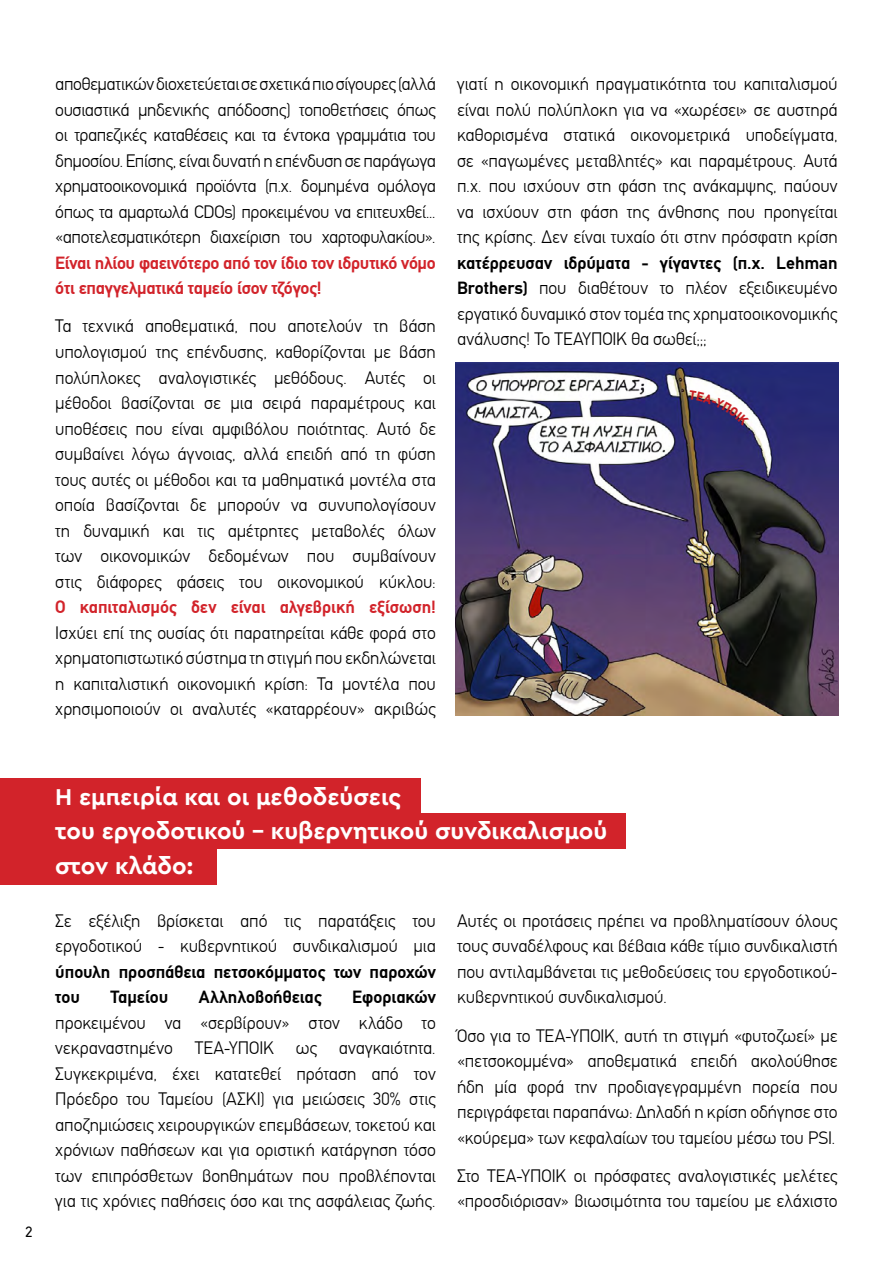
<style>
.page{position:relative;width:893px;height:1263px;background:#fff}
.page>*{position:absolute;margin:0;border:0;box-sizing:border-box;transform-origin:0 0}
.t1{font:700 24px/34.5px "Cera GR";color:#fff}
.t2{font:300 18px/25.5px "PF Din Text";letter-spacing:-.005em;color:#000;text-align:justify}
.t3{font:700 18px/25.5px "PF Din Text";letter-spacing:-.01em;color:#d2232a}
.t4{font:700 18px/25.5px "PF Din Text";color:#000}
.t5{font:15px "PF Din Text";color:#000}
.s1{font-weight:700}
</style>
<div class="page">
<div style="left:0;top:814px;width:625px;height:35px;background:#d2232a"></div>
<div style="left:0;top:778px;width:421px;height:36px;background:#d2232a"></div>
<div style="left:0;top:849px;width:217px;height:35px;background:#d2232a"></div>
<img style="left:455px;top:363px;width:383px;height:353px">
<svg style="left:689px;top:390px;width:60px;height:36px"></svg>
<p class="t2" style="left:55px;top:71px;width:382px">αποθεματικών διοχετεύεται σε σχετικά πιο σίγουρες (αλλά ουσιαστικά μηδενικής απόδοσης) τοποθετήσεις όπως οι τραπεζικές καταθέσεις και τα έντοκα γραμμάτια του δημοσίου. Επίσης, είναι δυνατή η επένδυση σε παράγωγα χρηματοοικονομικά προϊόντα (π.χ. δομημένα ομόλογα όπως τα αμαρτωλά CDOs) προκειμένου να επιτευχθεί... «αποτελεσματικότερη διαχείριση του χαρτοφυλακίου».</p>
<p class="t3" style="left:55px;top:250px;width:382px">Είναι ηλίου φαεινότερο από τον ίδιο τον ιδρυτικό νόμο ότι επαγγελματικά ταμείο ίσον τζόγος!</p>
<p class="t2" style="left:55px;top:314px;width:382px">Τα τεχνικά αποθεματικά, που αποτελούν τη βάση υπολογισμού της επένδυσης, καθορίζονται με βάση πολύπλοκες αναλογιστικές μεθόδους. Αυτές οι μέθοδοι βασίζονται σε μια σειρά παραμέτρους και υποθέσεις που είναι αμφιβόλου ποιότητας. Αυτό δε συμβαίνει λόγω άγνοιας, αλλά επειδή από τη φύση τους αυτές οι μέθοδοι και τα μαθηματικά μοντέλα στα οποία βασίζονται δε μπορούν να συνυπολογίσουν τη δυναμική και τις αμέτρητες μεταβολές όλων των οικονομικών δεδομένων που συμβαίνουν στις διάφορες φάσεις του οικονομικού κύκλου:</p>
<p class="t3" style="left:55px;top:594px;width:382px">Ο καπιταλισμός δεν είναι αλγεβρική εξίσωση!</p>
<p class="t2" style="left:55px;top:620px;width:382px">Ισχύει επί της ουσίας ότι παρατηρείται κάθε φορά στο χρηματοπιστωτικό σύστημα τη στιγμή που εκδηλώνεται η καπιταλιστική οικονομική κρίση: Τα μοντέλα που χρησιμοποιούν οι αναλυτές «καταρρέουν» ακριβώς</p>
<p class="t2" style="left:457px;top:71px;width:382px">γιατί η οικονομική πραγματικότητα του καπιταλισμού είναι πολύ πολύπλοκη για να «χωρέσει» σε αυστηρά καθορισμένα στατικά οικονομετρικά υποδείγματα, σε «παγωμένες μεταβλητές» και παραμέτρους. Αυτά π.χ. που ισχύουν στη φάση της ανάκαμψης, παύουν να ισχύουν στη φάση της άνθησης που προηγείται της κρίσης. Δεν είναι τυχαίο ότι στην πρόσφατη κρίση</p>
<p class="t2" style="left:457px;top:250px;width:382px"><span class="s1">κατέρρευσαν ιδρύματα - γίγαντες (π.χ. Lehman Brothers)</span> που διαθέτουν το πλέον εξειδικευμένο εργατικό δυναμικό στον τομέα της χρηματοοικονομικής ανάλυσης! Το ΤΕΑΥΠΟΙΚ θα σωθεί;;;</p>
<p class="t5" style="left:26px;top:1223px;width:8px">2</p>
<h1 class="t1" style="left:55px;top:780px;width:553px">Η εμπειρία και οι μεθοδεύσεις<br>του εργοδοτικού - κυβερνητικού συνδικαλισμού στον κλάδο:</h1>
<p class="t2" style="left:55px;top:908px;width:382px">Σε εξέλιξη βρίσκεται από τις παρατάξεις του εργοδοτικού - κυβερνητικού συνδικαλισμού μια</p>
<p class="t4" style="left:55px;top:959px;width:382px">ύπουλη προσπάθεια πετσοκόμματος των παροχών του</p>
<p class="t2" style="left:457px;top:908px;width:382px">Αυτές οι προτάσεις πρέπει να προβληματίσουν όλους τους συναδέλφους και βέβαια κάθε τίμιο συνδικαλιστή που αντιλαμβάνεται τις μεθοδεύσεις του εργοδοτικού&shy;κυβερνητικού συνδικαλισμού.</p>
<p class="t2" style="left:457px;top:1023px;width:382px">Όσο για το ΤΕΑ-ΥΠΟΙΚ, αυτή τη στιγμή «φυτοζωεί» με «πετσοκομμένα» αποθεματικά επειδή ακολούθησε ήδη μία φορά την προδιαγεγραμμένη πορεία που περιγράφεται παραπάνω: Δηλαδή η κρίση οδήγησε στο «κούρεμα» των κεφαλαίων του ταμείου μέσω του PSI.</p>
<p class="t2" style="left:457px;top:1163px;width:382px">Στο ΤΕΑ-ΥΠΟΙΚ οι πρόσφατες αναλογιστικές μελέτες «προσδιόρισαν» βιωσιμότητα του ταμείου με ελάχιστο</p>
<p class="t4" style="left:111px;top:984px;width:59px">Ταμείου</p>
<p class="t4" style="left:199px;top:984px;width:124px">Αλληλοβοήθειας</p>
<p class="t4" style="left:352px;top:984px;width:85px">Εφοριακών</p>
<p class="t2" style="left:55px;top:1010px;width:382px">προκειμένου να «σερβίρουν» στον κλάδο το νεκραναστημένο ΤΕΑ-ΥΠΟΙΚ ως αναγκαιότητα.<br>Συγκεκριμένα, έχει κατατεθεί πρόταση από τον Πρόεδρο του Ταμείου (ΑΣΚΙ) για μειώσεις 30% στις αποζημιώσεις χειρουργικών επεμβάσεων, τοκετού και χρόνιων παθήσεων και για οριστική κατάργηση τόσο των επιπρόσθετων βοηθημάτων που προβλέπονται για τις χρόνιες παθήσεις όσο και της ασφάλειας ζωής.</p>
</div>
